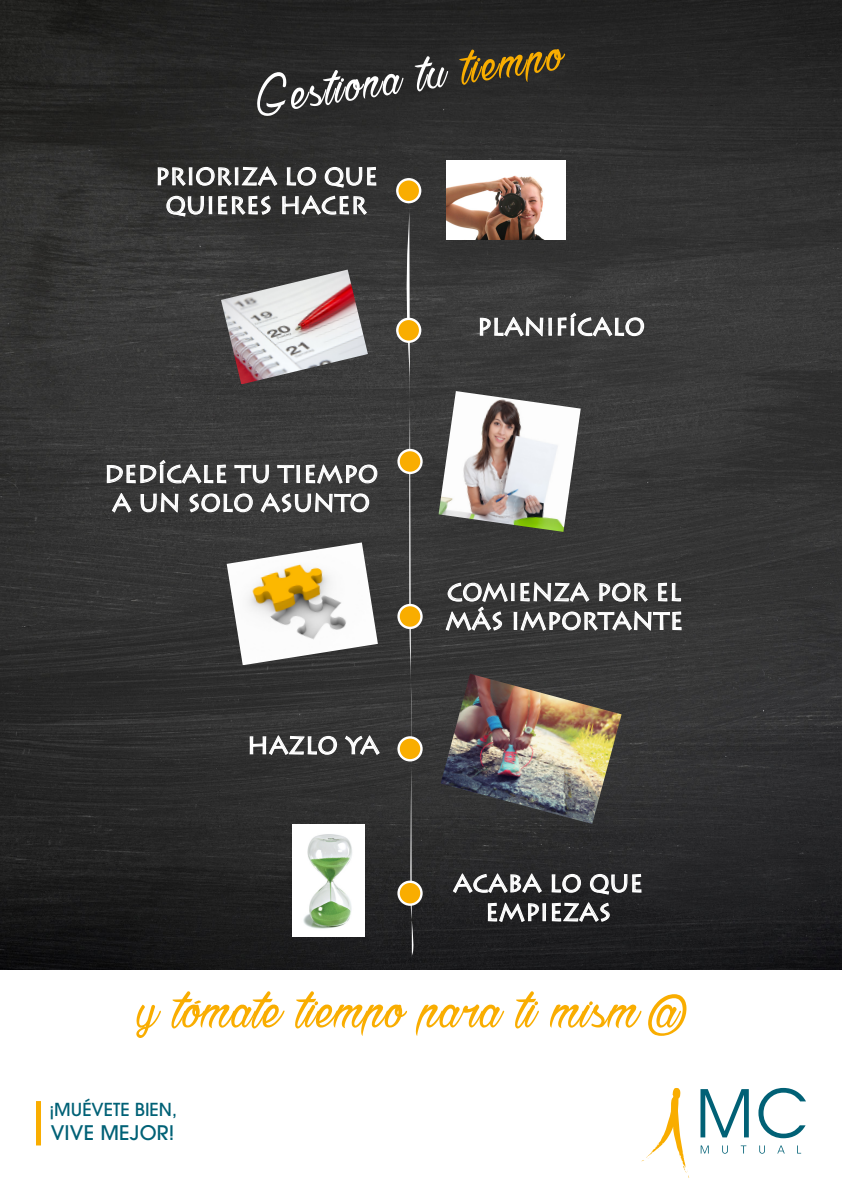
<style>
.page{position:relative;width:842px;height:1191px;background:#fff}
.page>*{position:absolute;margin:0;border:0;box-sizing:border-box;transform-origin:0 0}
.t1{font:60px "Chardons 2";letter-spacing:.03em;color:#f9ad00}
.t2{font:54.1px "Chardons 2";color:#fff}
.t3{font:24px/28.9px "Lithos Pro";color:#fff;text-align:center}
.t4{font:500 20px "ITC Avant Garde Std";letter-spacing:.01em;color:#016176}
.t5{font:500 17.8px "ITC Avant Garde Std";color:#016176}
.s1{color:#f9ad00}
</style>
<div class="page">
<div style="left:36px;top:1101px;width:5px;height:44px;background:#f9ad00"></div>
<svg style="left:641px;top:1088px;width:49px;height:90px"></svg>
<svg style="left:758px;top:1088px;width:48px;height:50px"></svg>
<svg style="left:722px;top:1145px;width:6px;height:8px"></svg>
<svg style="left:741px;top:1145px;width:5px;height:8px"></svg>
<svg style="left:759px;top:1145px;width:6px;height:8px"></svg>
<svg style="left:777px;top:1145px;width:8px;height:8px"></svg>
<svg style="left:700px;top:1089px;width:49px;height:48px"></svg>
<svg style="left:701px;top:1145px;width:8px;height:8px"></svg>
<img style="left:0;top:0;width:842px;height:970px">
<svg style="left:397px;top:179px;width:23px;height:23px"></svg>
<div style="left:396px;top:178px;width:25px;height:25px;border:2px solid #fff;border-radius:50%"></div>
<svg style="left:157px;top:163px;width:220px;height:54px"></svg>
<svg style="left:479px;top:267px;width:166px;height:222px"></svg>
<svg style="left:106px;top:443px;width:272px;height:222px"></svg>
<svg style="left:445px;top:532px;width:237px;height:251px"></svg>
<svg style="left:249px;top:731px;width:89px;height:25px"></svg>
<svg style="left:344px;top:731px;width:37px;height:25px"></svg>
<svg style="left:452px;top:869px;width:190px;height:54px"></svg>
<img style="left:447px;top:160px;width:119px;height:79px">
<img style="left:441px;top:673px;width:181px;height:151px">
<img style="left:439px;top:391px;width:142px;height:141px">
<img style="left:227px;top:542px;width:151px;height:123px">
<img style="left:221px;top:269px;width:147px;height:115px">
<svg style="left:406px;top:203px;width:8px;height:754px"></svg>
<svg style="left:397px;top:319px;width:23px;height:23px"></svg>
<div style="left:396px;top:318px;width:25px;height:25px;border:2px solid #fff;border-radius:50%"></div>
<div style="left:399px;top:450px;width:22px;height:23px;background:#f9ad00;border-radius:50%"></div>
<div style="left:397px;top:449px;width:26px;height:25px;border:2px solid #fff;border-radius:50%"></div>
<div style="left:399px;top:605px;width:22px;height:23px;background:#f9ad00;border-radius:50%"></div>
<div style="left:397px;top:604px;width:26px;height:25px;border:2px solid #fff;border-radius:50%"></div>
<svg style="left:399px;top:737px;width:22px;height:23px"></svg>
<div style="left:397px;top:736px;width:26px;height:25px;border:2px solid #fff;border-radius:50%"></div>
<svg style="left:399px;top:881px;width:22px;height:23px"></svg>
<div style="left:397px;top:880px;width:26px;height:26px;border:2px solid #fff;border-radius:50%"></div>
<img style="left:292px;top:824px;width:73px;height:112px">
<p class="t2" style="left:252px;top:70px;width:312px;rotate:-8deg">Gestiona tu <span class="s1">tiempo</span></p>
<p class="t3" style="left:155px;top:162px;width:225px">PRIORIZA LO QUE<br>QUIERES HACER</p>
<p class="t3" style="left:104px;top:460px;width:276px">DEDÍCALE TU TIEMPO<br>A UN SOLO ASUNTO</p>
<p class="t3" style="left:247px;top:731px;width:134px">HAZLO YA</p>
<p class="t3" style="left:477px;top:313px;width:170px">PLANIFÍCALO</p>
<p class="t3" style="left:445px;top:578px;width:239px;text-align:left">COMIENZA POR EL<br>MÁS IMPORTANTE</p>
<p class="t3" style="left:453px;top:869px;width:191px">ACABA LO QUE<br>EMPIEZAS</p>
<p class="t1" style="left:139px;top:978px;width:555px">y tómate tiempo para ti mism@</p>
<p class="t5" style="left:49px;top:1098px;width:129px">¡MUÉVETE BIEN,</p>
<p class="t4" style="left:51px;top:1119px;width:125px">VIVE MEJOR!</p>
</div>
